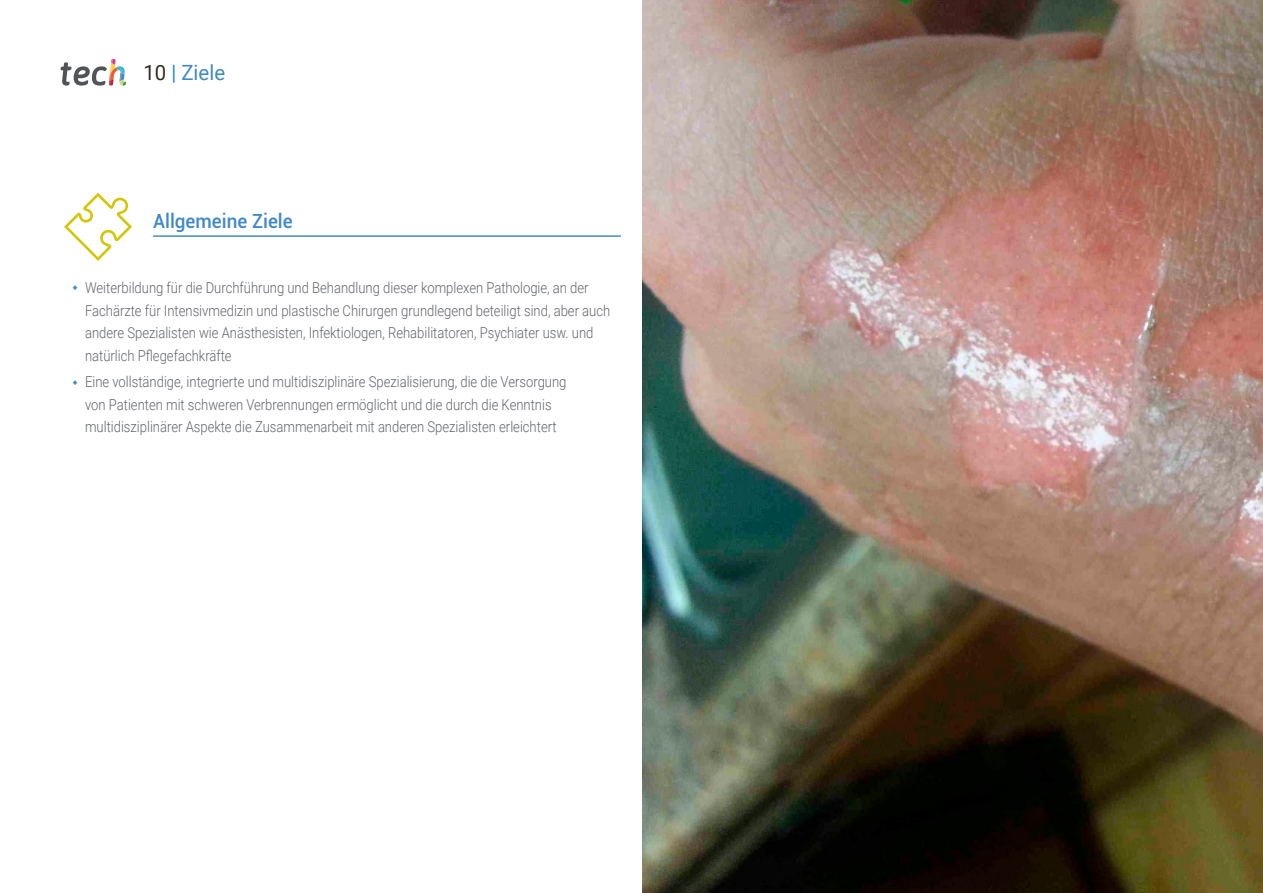
<style>
.page{position:relative;width:1263px;height:893px;background:#fff}
.page>*{position:absolute;margin:0;border:0;box-sizing:border-box;transform-origin:0 0}
.t1{font:21px "Roboto";color:#4089c5}
.t2{font:500 19.5px "Roboto";color:#4089c5}
.t3{font:300 15px/22.5px "Roboto";color:#61646a;scale:.87 1}
.s1{color:#312e20}
.s2{color:#2289cb}
</style>
<div class="page">
<hr style="left:153px;top:236px;width:468px;height:1px;background:#4089c5">
<svg style="left:64px;top:193px;width:68px;height:68px"></svg>
<img style="left:642px;top:0;width:621px;height:893px">
<svg style="left:61px;top:59px;width:65px;height:27px"></svg>
<h1 class="t1" style="left:144px;top:57px;width:83px"><span class="s1">10</span> <span class="s2">|</span> Ziele</h1>
<h2 class="t2" style="left:153px;top:207px;width:141px">Allgemeine Ziele</h2>
<p class="t3" style="left:85px;top:276px;width:605px">Weiterbildung für die Durchführung und Behandlung dieser komplexen Pathologie, an der Fachärzte für Intensivmedizin und plastische Chirurgen grundlegend beteiligt sind, aber auch andere Spezialisten wie Anästhesisten, Infektiologen, Rehabilitatoren, Psychiater usw. und natürlich Pflegefachkräfte</p>
<p class="t3" style="left:85px;top:370px;width:555px">Eine vollständige, integrierte und multidisziplinäre Spezialisierung, die die Versorgung von Patienten mit schweren Verbrennungen ermöglicht und die durch die Kenntnis multidisziplinärer Aspekte die Zusammenarbeit mit anderen Spezialisten erleichtert</p>
</div>
